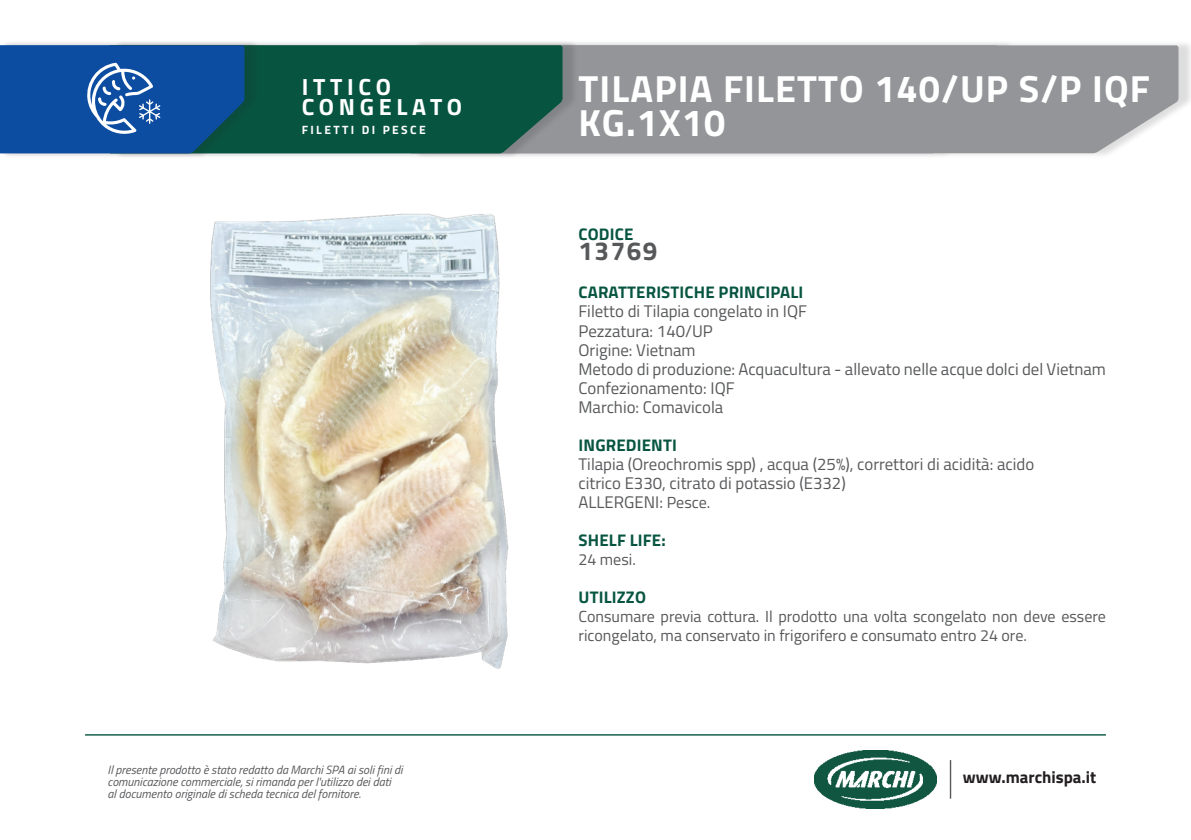
<style>
.page{position:relative;width:1191px;height:840px;background:#fff}
.page>*{position:absolute;margin:0;border:0;box-sizing:border-box;transform-origin:0 0}
.t1{font:700 37.8px/34.2px "Titillium Web";letter-spacing:.03em;color:#fff}
.t2{font:700 26px "Titillium Web";letter-spacing:.06em;color:#57585a}
.t3{font:700 23.4px/19.8px "Titillium Web";letter-spacing:.2em;color:#fff}
.t4{font:16.8px "Titillium Web";color:#57585a}
.t5{font:700 16.8px "Titillium Web";letter-spacing:.01em;color:#075541}
.t6{font:700 16.8px "Titillium Web";color:#231f20}
.t7{font:16px/19px "Titillium Web";color:#57585a}
.t8{font:italic 12px/12px "Titillium Web";color:#57585a}
.t9{font:700 12px "Titillium Web";letter-spacing:.2em;color:#fff}
.s1{font-size:16px}
</style>
<div class="page">
<hr style="left:949px;top:759px;width:2px;height:39px;background:#57585a">
<img style="left:814px;top:750px;width:122px;height:58px">
<hr style="left:85px;top:733px;width:1021px;height:2px;background:#075541">
<div style="left:413px;top:40px;width:778px;height:119px;background:#231f20;opacity:.15"></div>
<div style="left:578px;top:45px;width:600px;height:108px;background:#939598"></div>
<div style="left:113px;top:40px;width:465px;height:119px;background:#231f20;opacity:.15"></div>
<div style="left:260px;top:45px;width:302px;height:108px;background:#075541"></div>
<div style="left:0;top:40px;width:260px;height:119px;background:#231f20;opacity:.15"></div>
<svg style="left:0;top:45px;width:244px;height:108px"></svg>
<img style="left:210px;top:213px;width:299px;height:456px">
<p class="t3" style="left:302px;top:76px;width:162px">ITTICO<br>CONGELATO</p>
<p class="t9" style="left:302px;top:121px;width:125px">FILETTI DI PESCE</p>
<p class="t3" style="left:302px;top:92px;width:91px">ITTICO</p>
<p class="t8" style="left:108px;top:762px;width:296px">Il presente prodotto è stato redatto da Marchi SPA ai soli fini di comunicazione commerciale, si rimanda per l'utilizzo dei dati<br>al documento originale di scheda tecnica del fornitore.</p>
<p class="t1" style="left:578px;top:70px;width:573px">TILAPIA FILETTO 140/UP S/P IQF<br>KG.1X10</p>
<p class="t5" style="left:578px;top:221px;width:56px">CODICE</p>
<p class="t2" style="left:578px;top:231px;width:81px">13769</p>
<p class="t5" style="left:578px;top:279px;width:226px">CARATTERISTICHE PRINCIPALI</p>
<p class="t4" style="left:578px;top:299px;width:230px">Filetto di Tilapia congelato in IQF</p>
<p class="t4" style="left:578px;top:318px;width:136px">Pezzatura: 140/UP</p>
<p class="t4" style="left:578px;top:337px;width:119px">Origine: Vietnam</p>
<p class="t4" style="left:578px;top:356px;width:529px">Metodo di produzione: Acquacultura - allevato nelle acque dolci del Vietnam</p>
<p class="t4" style="left:578px;top:375px;width:158px">Confezionamento: IQF</p>
<p class="t4" style="left:578px;top:394px;width:146px">Marchio: Comavicola</p>
<p class="t5" style="left:578px;top:431px;width:100px">INGREDIENTI</p>
<p class="t4" style="left:578px;top:451px;width:457px">Tilapia (Oreochromis spp) , acqua (25%), correttori di acidità: acido</p>
<p class="t4" style="left:578px;top:470px;width:269px">citrico E330, citrato di potassio (E332)</p>
<p class="t4" style="left:578px;top:489px;width:133px">ALLERGENI: <span class="s1">Pesce.</span></p>
<p class="t5" style="left:578px;top:526px;width:89px">SHELF LIFE:</p>
<p class="t7" style="left:578px;top:548px;width:59px">24 mesi.</p>
<p class="t5" style="left:578px;top:583px;width:69px">UTILIZZO</p>
<p class="t7" style="left:578px;top:605px;width:529px">Consumare previa cottura. Il prodotto una volta scongelato non deve essere ricongelato, ma conservato in frigorifero e consumato entro 24 ore.</p>
<p class="t6" style="left:963px;top:764px;width:135px">www.marchispa.it</p>
</div>
